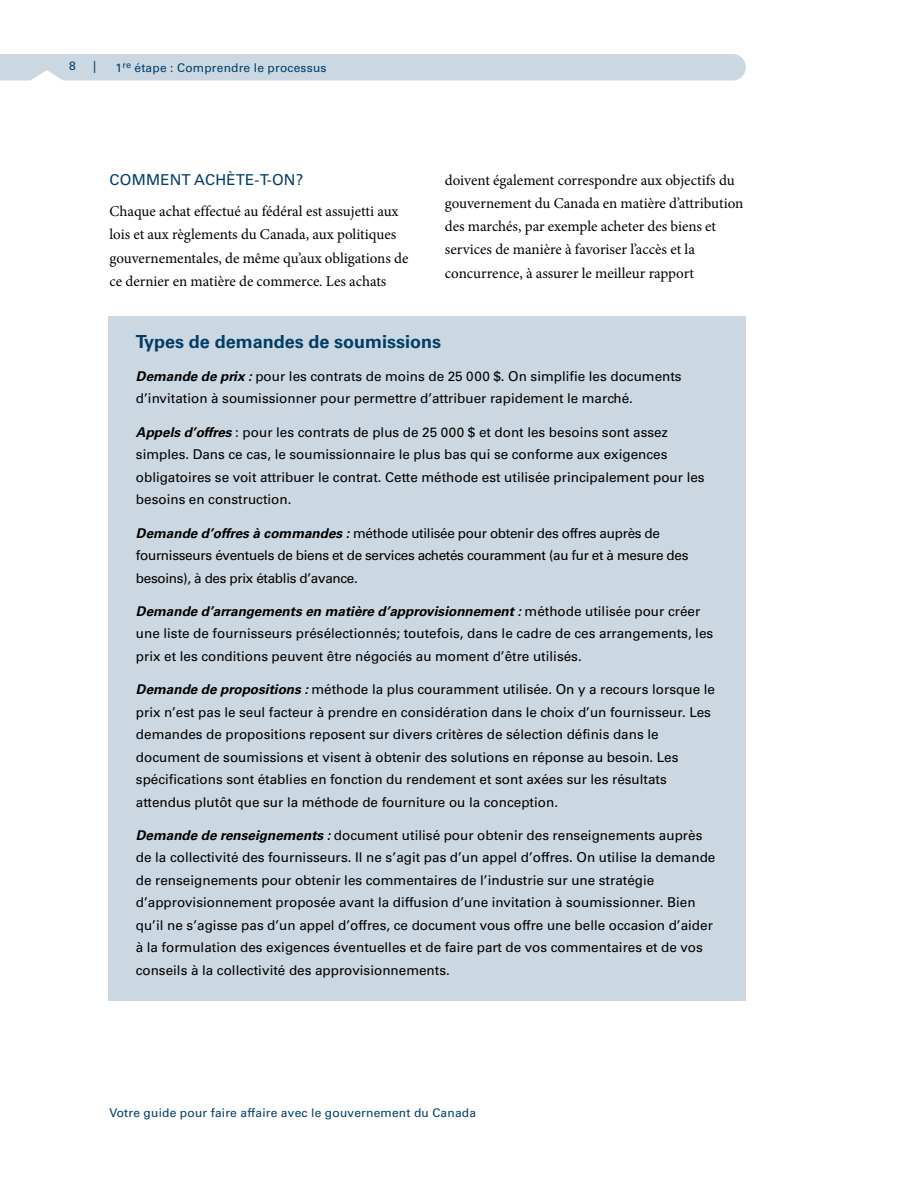
<style>
.page{position:relative;width:918px;height:1188px;background:#fff}
.page>*{position:absolute;margin:0;border:0;box-sizing:border-box;transform-origin:0 0}
.t1{font:700 18px "Univers LT Std";color:#003d69}
.t2{font:15px/23.2px "Minion Pro";color:#000}
.t3{font:15px "Univers LT Std";letter-spacing:.015em;color:#003d69}
.t4{font:13.5px/22.5px "Univers LT Std";color:#000}
.t5{font:13.5px/22.5px "Univers LT Std";letter-spacing:-.02em;color:#000}
.t6{font:12px "Univers LT Std";letter-spacing:.015em;color:#003d69}
.s1{font-weight:700;font-style:italic}
</style>
<div class="page">
<div style="left:0;top:54px;width:746px;height:27px;background:#ccd8e1"></div>
<div style="left:108px;top:316px;width:638px;height:684px;background:#ccd8e1"></div>
<p class="t6" style="left:69px;top:62px;width:8px">8</p>
<p class="t6" style="left:93px;top:62px;width:5px">|</p>
<p class="t6" style="left:115px;top:63px;width:213px">1<sup>re</sup> étape : Comprendre le processus</p>
<p class="t3" style="left:110px;top:174px;width:195px">COMMENT ACHÈTE-T-ON?</p>
<p class="t2" style="left:109px;top:201px;width:300px">Chaque achat effectué au fédéral est assujetti aux lois et aux règlements du Canada, aux politiques gouvernementales, de même qu’aux obligations de ce dernier en matière de commerce. Les achats</p>
<p class="t2" style="left:445px;top:170px;width:300px">doivent également correspondre aux objectifs du gouvernement du Canada en matière d’attribution des marchés, par exemple acheter des biens et services de manière à favoriser l’accès et la concurrence, à assurer le meilleur rapport</p>
<h1 class="t1" style="left:136px;top:335px;width:307px">Types de demandes de soumissions</h1>
<p class="t4" style="left:136px;top:366px;width:547px"><span class="s1">Demande de prix :</span> pour les contrats de moins de 25 000 $. On simplifie les documents d’invitation à soumissionner pour permettre d’attribuer rapidement le marché.</p>
<p class="t4" style="left:136px;top:422px;width:570px"><span class="s1">Appels d’offres</span> : pour les contrats de plus de 25 000 $ et dont les besoins sont assez simples. Dans ce cas, le soumissionnaire le plus bas qui se conforme aux exigences obligatoires se voit attribuer le contrat. Cette méthode est utilisée principalement pour les besoins en construction.</p>
<p class="t5" style="left:136px;top:523px;width:554px"><span class="s1">Demande d’offres à commandes :</span> méthode utilisée pour obtenir des offres auprès de fournisseurs éventuels de biens et de services achetés couramment (au fur et à mesure des besoins), à des prix établis d’avance.</p>
<p class="t4" style="left:136px;top:601px;width:579px"><span class="s1">Demande d’arrangements en matière d’approvisionnement :</span> méthode utilisée pour créer une liste de fournisseurs présélectionnés; toutefois, dans le cadre de ces arrangements, les prix et les conditions peuvent être négociés au moment d’être utilisés.</p>
<p class="t4" style="left:136px;top:679px;width:581px"><span class="s1">Demande de propositions :</span> méthode la plus couramment utilisée. On y a recours lorsque le prix n’est pas le seul facteur à prendre en considération dans le choix d’un fournisseur. Les demandes de propositions reposent sur divers critères de sélection définis dans le document de soumissions et visent à obtenir des solutions en réponse au besoin. Les spécifications sont établies en fonction du rendement et sont axées sur les résultats attendus plutôt que sur la méthode de fourniture ou la conception.</p>
<p class="t4" style="left:136px;top:825px;width:581px"><span class="s1">Demande de renseignements :</span> document utilisé pour obtenir des renseignements auprès de la collectivité des fournisseurs. Il ne s’agit pas d’un appel d’offres. On utilise la demande de renseignements pour obtenir les commentaires de l’industrie sur une stratégie d’approvisionnement proposée avant la diffusion d’une invitation à soumissionner. Bien qu’il ne s’agisse pas d’un appel d’offres, ce document vous offre une belle occasion d’aider à la formulation des exigences éventuelles et de faire part de vos commentaires et de vos conseils à la collectivité des approvisionnements.</p>
<p class="t6" style="left:110px;top:1109px;width:368px">Votre guide pour faire affaire avec le gouvernement du Canada</p>
</div>
